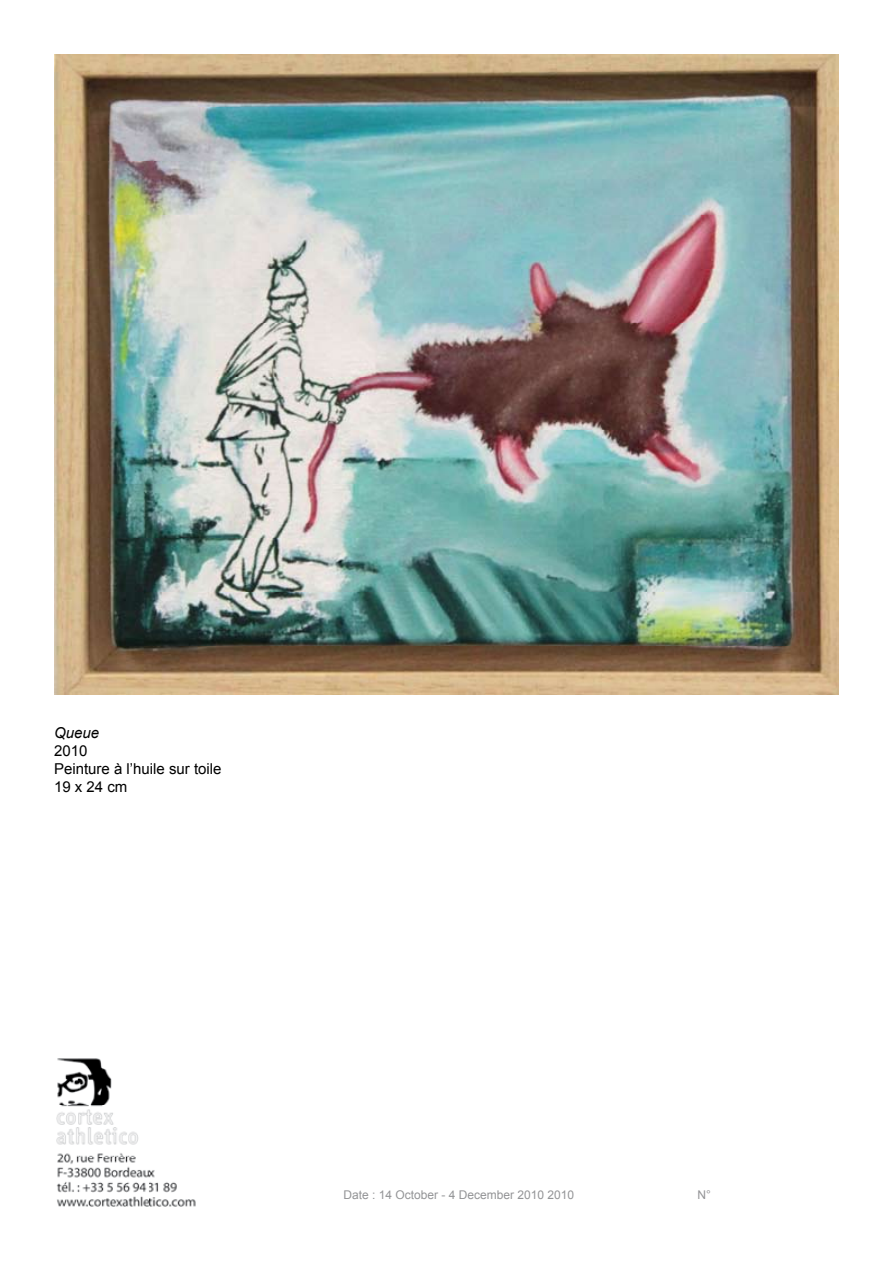
<style>
.page{position:relative;width:893px;height:1263px;background:#fff}
.page>*{position:absolute;margin:0;border:0;box-sizing:border-box;transform-origin:0 0}
.t1{font:15px/18px "Arial";color:#000}
.t2{font:italic 15px "Arial";color:#000}
.t3{font:12px "Arial";color:#939496}
</style>
<div class="page">
<img style="left:56px;top:1058px;width:140px;height:149px">
<img style="left:55px;top:54px;width:784px;height:640px">
<p class="t2" style="left:54px;top:723px;width:47px">Queue</p>
<p class="t1" style="left:54px;top:742px;width:169px">2010<br>Peinture à l’huile sur toile<br>19 x 24 cm</p>
<p class="t3" style="left:343px;top:1187px;width:232px">Date : 14 October - 4 December 2010 2010</p>
<p class="t3" style="left:697px;top:1187px;width:15px">N°</p>
</div>
